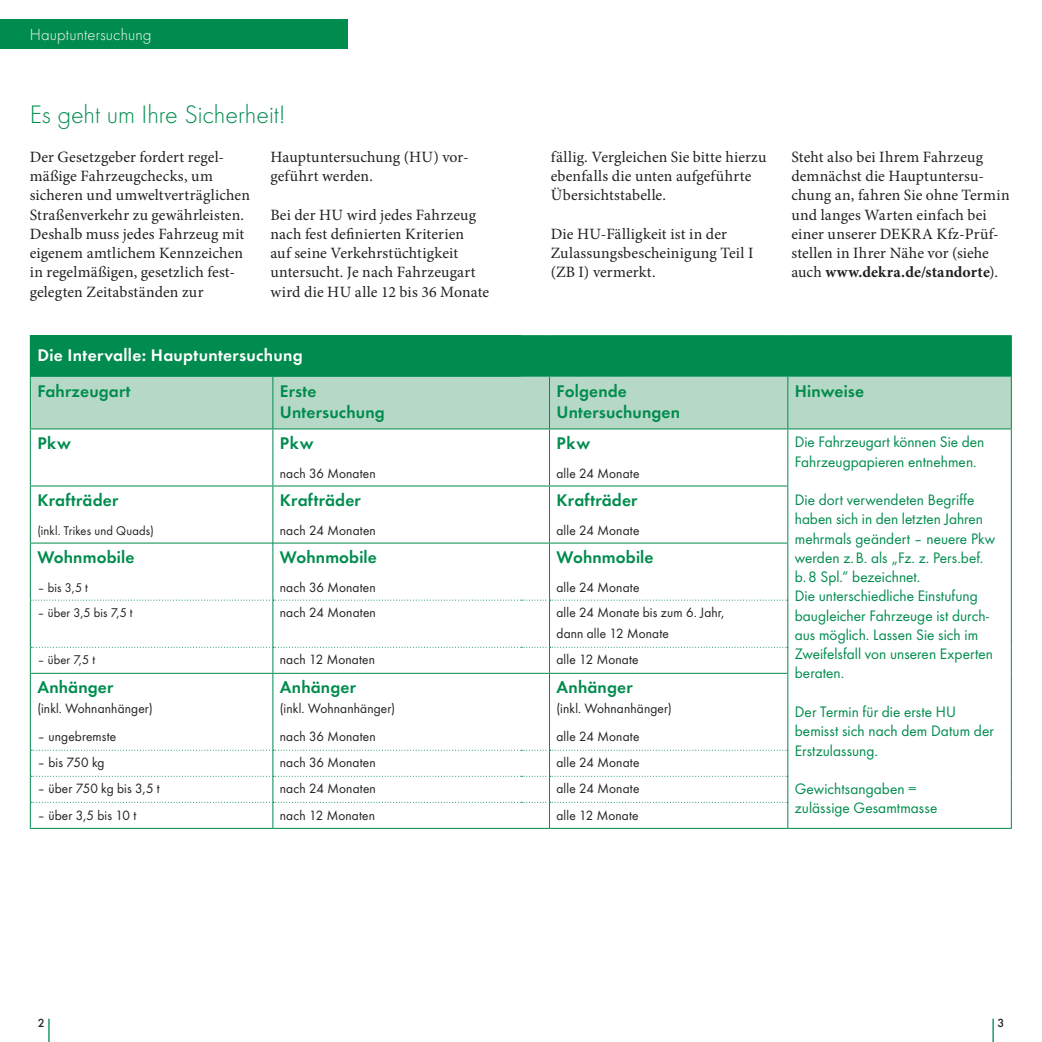
<style>
.page{position:relative;width:1042px;height:1042px;background:#fff}
.page>*{position:absolute;margin:0;border:0;box-sizing:border-box;transform-origin:0 0}
.headline_15pt_18pt{font:300 26.25px "Futura";letter-spacing:-.005em;color:#008c4e}
.t1{font:17.5px "Futura Dem";letter-spacing:.01em;color:#008c4e}
.t2{font:17.5px "Futura Dem";letter-spacing:.02em;color:#fff}
.Spitzmarke{font:300 16.62px "Futura";letter-spacing:.005em;color:#fff}
.Grundtext{font:15.75px/19.2px "Minion Pro";letter-spacing:.005em;color:#231f20}
.t3{font:15.75px/19.2px "Futura Boo";letter-spacing:.005em;color:#008c4e}
.t4{font:14px "Futura Boo";letter-spacing:.015em;color:#231f20}
.t5{font:13.12px "Futura Boo";letter-spacing:.015em;color:#231f20}
.t6{font:500 12.25px "Futura";color:#231f20}
.s1{font-weight:700}
</style>
<div class="page">
<hr style="left:992px;top:1018px;width:2px;height:24px;background:#008c4e">
<hr style="left:48px;top:1018px;width:2px;height:24px;background:#008c4e">
<div style="left:0;top:19px;width:347px;height:30px;background:#008c4e"></div>
<svg style="left:31px;top:429px;width:490px;height:56px"></svg>
<svg style="left:31px;top:486px;width:490px;height:264px"></svg>
<hr style="left:30px;top:429px;width:1px;height:56px;background:#008c4e">
<hr style="left:272px;top:429px;width:1px;height:56px;background:#008c4e">
<hr style="left:30px;top:485px;width:243px;height:1px;background:#008c4e">
<hr style="left:30px;top:486px;width:1px;height:56px;background:#008c4e">
<hr style="left:273px;top:485px;width:248px;height:1px;background:#008c4e">
<hr style="left:272px;top:486px;width:1px;height:56px;background:#008c4e">
<hr style="left:30px;top:542px;width:243px;height:1px;background:#008c4e">
<hr style="left:30px;top:543px;width:1px;height:57px;background:#008c4e">
<hr style="left:272px;top:543px;width:1px;height:57px;background:#008c4e">
<hr style="left:272px;top:542px;width:249px;height:1px;background:#008c4e">
<hr style="left:30px;top:600px;width:1px;height:47px;background:#008c4e">
<hr style="left:272px;top:600px;width:1px;height:47px;background:#008c4e">
<hr style="left:30px;top:674px;width:1px;height:76px;background:#008c4e">
<hr style="left:272px;top:674px;width:1px;height:76px;background:#008c4e">
<svg style="left:521px;top:429px;width:490px;height:399px"></svg>
<svg style="left:521px;top:486px;width:266px;height:264px"></svg>
<hr style="left:549px;top:429px;width:1px;height:56px;background:#008c4e">
<svg style="left:521px;top:485px;width:28px;height:1px"></svg>
<hr style="left:549px;top:485px;width:239px;height:1px;background:#008c4e">
<hr style="left:549px;top:486px;width:1px;height:56px;background:#008c4e">
<hr style="left:788px;top:828px;width:224px;height:1px;background:#008c4e">
<hr style="left:787px;top:429px;width:1px;height:56px;background:#008c4e">
<hr style="left:1011px;top:429px;width:1px;height:57px;background:#008c4e">
<hr style="left:787px;top:486px;width:1px;height:56px;background:#008c4e">
<hr style="left:1011px;top:486px;width:1px;height:57px;background:#008c4e">
<hr style="left:1011px;top:543px;width:1px;height:57px;background:#008c4e">
<hr style="left:1011px;top:600px;width:1px;height:47px;background:#008c4e">
<svg style="left:1011px;top:647px;width:1px;height:26px"></svg>
<hr style="left:1011px;top:673px;width:1px;height:77px;background:#008c4e">
<svg style="left:1011px;top:750px;width:1px;height:78px"></svg>
<svg style="left:521px;top:542px;width:28px;height:1px"></svg>
<hr style="left:549px;top:542px;width:239px;height:1px;background:#008c4e">
<hr style="left:549px;top:543px;width:1px;height:57px;background:#008c4e">
<hr style="left:787px;top:543px;width:1px;height:57px;background:#008c4e">
<hr style="left:549px;top:600px;width:1px;height:47px;background:#008c4e">
<hr style="left:787px;top:600px;width:1px;height:47px;background:#008c4e">
<svg style="left:30px;top:600px;width:758px;height:1px"></svg>
<svg style="left:30px;top:647px;width:758px;height:27px"></svg>
<hr style="left:549px;top:673px;width:239px;height:1px;background:#008c4e">
<hr style="left:549px;top:674px;width:1px;height:76px;background:#008c4e">
<hr style="left:787px;top:674px;width:1px;height:76px;background:#008c4e">
<svg style="left:30px;top:750px;width:758px;height:79px"></svg>
<hr style="left:1011px;top:377px;width:1px;height:51px;background:#008c4e">
<hr style="left:788px;top:428px;width:224px;height:1px;background:#008c4e">
<svg style="left:30px;top:335px;width:981px;height:94px;background:#64b58f"></svg>
<hr style="left:549px;top:335px;width:239px;height:1px;background:#008c4e">
<hr style="left:788px;top:335px;width:224px;height:1px;background:#008c4e">
<hr style="left:1011px;top:336px;width:1px;height:41px;background:#008c4e">
<p class="Spitzmarke" style="left:30px;top:24px;width:123px">Hauptuntersuchung</p>
<p class="headline_15pt_18pt" style="left:30px;top:98px;width:257px">Es geht um Ihre Sicherheit!</p>
<p class="Grundtext" style="left:30px;top:147px;width:222px">Der Gesetzgeber fordert regel&shy;mäßige Fahrzeugchecks, um sicheren und umweltverträglichen<br>Straßenverkehr zu gewährleisten.<br>Deshalb muss jedes Fahrzeug mit eigenem amtlichem Kennzeichen in regelmäßigen, gesetzlich fest--- gelegten Zeitabständen zur</p>
<p class="Grundtext" style="left:551px;top:147px;width:217px">fällig. Vergleichen Sie bitte hierzu ebenfalls die unten aufgeführte<br>Übersichtstabelle.</p>
<p class="Grundtext" style="left:270px;top:147px;width:200px">Hauptuntersuchung (HU) vor&shy;geführt werden.</p>
<p class="Grundtext" style="left:270px;top:205px;width:220px">Bei der HU wird jedes Fahrzeug nach fest definierten Kriterien<br>auf seine Verkehrstüchtigkeit untersucht. Je nach Fahrzeugart wird die HU alle 12 bis 36 Monate</p>
<p class="Grundtext" style="left:551px;top:224px;width:204px">Die HU-Fälligkeit ist in der<br>Zulassungsbescheinigung Teil I (ZB I) vermerkt.</p>
<p class="t2" style="left:37px;top:342px;width:267px">Die Intervalle: Hauptuntersuchung</p>
<p class="t1" style="left:37px;top:378px;width:95px">Fahrzeugart</p>
<p class="t1" style="left:280px;top:378px;width:38px">Erste</p>
<p class="t1" style="left:280px;top:399px;width:106px">Untersuchung</p>
<p class="t1" style="left:37px;top:430px;width:35px">Pkw</p>
<p class="t1" style="left:280px;top:430px;width:35px">Pkw</p>
<p class="t4" style="left:280px;top:463px;width:97px">nach 36 Monaten</p>
<p class="t1" style="left:37px;top:487px;width:83px">Krafträder</p>
<p class="t5" style="left:37px;top:521px;width:118px">(inkl. Trikes und Quads)</p>
<p class="t1" style="left:280px;top:487px;width:83px">Krafträder</p>
<p class="t4" style="left:280px;top:520px;width:97px">nach 24 Monaten</p>
<p class="t1" style="left:37px;top:544px;width:99px">Wohnmobile</p>
<p class="t5" style="left:37px;top:578px;width:52px">– bis 3,5 t</p>
<p class="t1" style="left:280px;top:544px;width:99px">Wohnmobile</p>
<p class="t4" style="left:280px;top:577px;width:97px">nach 36 Monaten</p>
<p class="t5" style="left:37px;top:603px;width:97px">– über 3,5 bis 7,5 t</p>
<p class="t4" style="left:280px;top:603px;width:97px">nach 24 Monaten</p>
<p class="t5" style="left:37px;top:650px;width:59px">– über 7,5 t</p>
<p class="t4" style="left:280px;top:650px;width:97px">nach 12 Monaten</p>
<p class="t1" style="left:37px;top:675px;width:78px">Anhänger</p>
<p class="t4" style="left:37px;top:698px;width:117px">(inkl. Wohnanhänger)</p>
<p class="t4" style="left:37px;top:727px;width:80px">– ungebremste</p>
<p class="t1" style="left:280px;top:675px;width:78px">Anhänger</p>
<p class="t4" style="left:280px;top:698px;width:117px">(inkl. Wohnanhänger)</p>
<p class="t4" style="left:280px;top:727px;width:97px">nach 36 Monaten</p>
<p class="t4" style="left:37px;top:753px;width:69px">– bis 750 kg</p>
<p class="t4" style="left:280px;top:753px;width:97px">nach 36 Monaten</p>
<p class="t4" style="left:37px;top:779px;width:124px">– über 750 kg bis 3,5 t</p>
<p class="t4" style="left:280px;top:779px;width:97px">nach 24 Monaten</p>
<p class="t4" style="left:37px;top:805px;width:101px">– über 3,5 bis 10 t</p>
<p class="t4" style="left:280px;top:805px;width:97px">nach 12 Monaten</p>
<p class="t1" style="left:556px;top:378px;width:72px">Folgende</p>
<p class="t1" style="left:556px;top:399px;width:125px">Untersuchungen</p>
<p class="t1" style="left:556px;top:430px;width:35px">Pkw</p>
<p class="t4" style="left:556px;top:463px;width:84px">alle 24 Monate</p>
<p class="t1" style="left:556px;top:487px;width:83px">Krafträder</p>
<p class="t4" style="left:556px;top:520px;width:84px">alle 24 Monate</p>
<p class="t1" style="left:556px;top:544px;width:99px">Wohnmobile</p>
<p class="t4" style="left:556px;top:577px;width:84px">alle 24 Monate</p>
<p class="t4" style="left:556px;top:603px;width:169px">alle 24 Monate bis zum 6. Jahr,</p>
<p class="t4" style="left:556px;top:624px;width:114px">dann alle 12 Monate</p>
<p class="t4" style="left:556px;top:650px;width:83px">alle 12 Monate</p>
<p class="t1" style="left:556px;top:675px;width:78px">Anhänger</p>
<p class="t4" style="left:556px;top:698px;width:117px">(inkl. Wohnanhänger)</p>
<p class="t4" style="left:556px;top:727px;width:84px">alle 24 Monate</p>
<p class="t4" style="left:556px;top:753px;width:84px">alle 24 Monate</p>
<p class="t4" style="left:556px;top:779px;width:84px">alle 24 Monate</p>
<p class="t4" style="left:556px;top:805px;width:83px">alle 12 Monate</p>
<p class="Grundtext" style="left:791px;top:147px;width:220px">Steht also bei Ihrem Fahrzeug demnächst die Hauptuntersu&shy;chung an, fahren Sie ohne Termin und langes Warten einfach bei einer unserer DEKRA Kfz-Prüf&shy;stellen in Ihrer Nähe vor (siehe auch <span class="s1">www.dekra.de/standorte</span>).</p>
<p class="t1" style="left:795px;top:378px;width:71px">Hinweise</p>
<p class="t3" style="left:795px;top:432px;width:191px">Die Fahrzeugart können Sie den<br>Fahrzeugpapieren entnehmen.</p>
<p class="t3" style="left:795px;top:489px;width:202px">Die dort verwendeten Begriffe haben sich in den letzten Jahren mehrmals geändert – neuere Pkw werden z.B. als „Fz. z. Pers.bef. b.8 Spl.“ bezeichnet.</p>
<p class="t3" style="left:795px;top:586px;width:200px">Die unterschiedliche Einstufung baugleicher Fahrzeuge ist durch&shy;aus möglich. Lassen Sie sich im<br>Zweifelsfall von unseren Experten beraten.</p>
<p class="t3" style="left:795px;top:701px;width:200px">Der Termin für die erste HU bemisst sich nach dem Datum der<br>Erstzulassung.</p>
<p class="t3" style="left:795px;top:778px;width:144px">Gewichtsangaben = zulässige Gesamtmasse</p>
<p class="t6" style="left:38px;top:1014px;width:8px">2</p>
<p class="t6" style="left:997px;top:1014px;width:8px">3</p>
</div>
